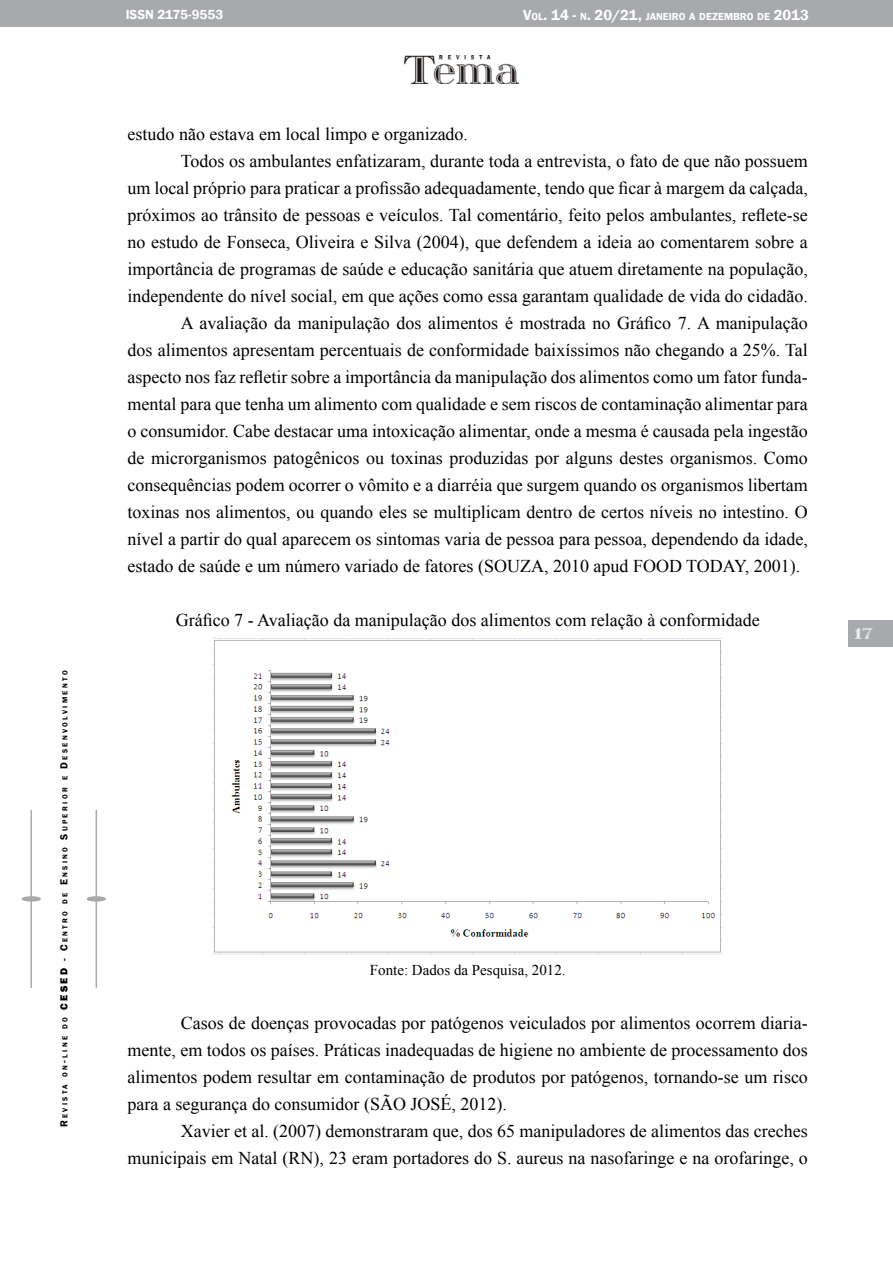
<style>
.page{position:relative;width:893px;height:1263px;background:#fff}
.page>*{position:absolute;margin:0;border:0;box-sizing:border-box;transform-origin:0 0}
.t1{font:18px/27px "Times New Roman";color:#000;text-align:justify}
.t2{font:18px "itsadzoke S01";color:#fff}
.t3{font:15px "Times New Roman";color:#000}
.t4{font:600 13.5px "Franklin Gothic";color:#fff}
.t5{font:600 10.5px "Franklin Gothic";color:#fff}
.t6{font:600 7.35px "Franklin Gothic";letter-spacing:.315em;color:#000}
.s1{font-size:10.5px}
.s2{font-weight:800;font-size:10.5px}
.s3{font-size:15px}
</style>
<div class="page">
<div style="left:0;top:0;width:893px;height:26px;background:#a7a9ac"></div>
<img style="left:405px;top:55px;width:114px;height:29px">
<div style="left:848px;top:621px;width:45px;height:26px;background:#a7a9ac"></div>
<hr style="left:87px;top:897px;width:18px;height:4px;background:#a7a9ac;border-radius:50%">
<div style="left:87px;top:896px;width:19px;height:5px;border:2px solid #a7a9ac;border-radius:50%"></div>
<hr style="left:96px;top:810px;width:1px;height:178px;background:#a7a9ac">
<hr style="left:22px;top:897px;width:18px;height:4px;background:#a7a9ac;border-radius:50%">
<div style="left:22px;top:896px;width:19px;height:5px;border:2px solid #a7a9ac;border-radius:50%"></div>
<hr style="left:31px;top:810px;width:1px;height:178px;background:#a7a9ac">
<img style="left:213px;top:639px;width:510px;height:316px">
<p class="t6" style="left:60px;top:1127px;width:458px;rotate:-90deg"><span class="s1">R</span> EVISTA ON<span class="s1">-</span>LINE DO <span class="s2">CESED</span> <span class="s1">- C</span>ENTRO DE <span class="s1">E</span> NSINO <span class="s1">S</span>UPERIOR E <span class="s1">D</span> ESENVOLVIMENTO</p>
<p class="t4" style="left:126px;top:6px;width:99px">ISSN 2175-9553</p>
<p class="t5" style="left:523px;top:10px;width:287px"><span class="s3">V</span>OL<span class="s3">. 14 -</span> N<span class="s3">. 20/21,</span> JANEIRO A DEZEMBRO DE <span class="s3">2013</span></p>
<p class="t1" style="left:128px;top:120px;width:342px">estudo não estava em local limpo e organizado.</p>
<p class="t1" style="left:181px;top:147px;width:629px">Todos os ambulantes enfatizaram, durante toda a entrevista, o fato de que não possuem</p>
<p class="t1" style="left:128px;top:174px;width:682px">um local próprio para praticar a profissão adequadamente, tendo que ficar à margem da calçada,</p>
<p class="t1" style="left:128px;top:201px;width:682px">próximos ao trânsito de pessoas e veículos. Tal comentário, feito pelos ambulantes, reflete-se</p>
<p class="t1" style="left:128px;top:228px;width:682px">no estudo de Fonseca, Oliveira e Silva (2004), que defendem a ideia ao comentarem sobre a</p>
<p class="t1" style="left:128px;top:255px;width:682px">importância de programas de saúde e educação sanitária que atuem diretamente na população,</p>
<p class="t1" style="left:128px;top:282px;width:682px">independente do nível social, em que ações como essa garantam qualidade de vida do cidadão.</p>
<p class="t1" style="left:181px;top:309px;width:629px">A avaliação da manipulação dos alimentos é mostrada no Gráfico 7. A manipulação</p>
<p class="t1" style="left:128px;top:336px;width:682px">dos alimentos apresentam percentuais de conformidade baixíssimos não chegando a 25%. Tal</p>
<p class="t1" style="left:128px;top:363px;width:682px">aspecto nos faz refletir sobre a importância da manipulação dos alimentos como um fator funda-</p>
<p class="t1" style="left:128px;top:390px;width:682px">mental para que tenha um alimento com qualidade e sem riscos de contaminação alimentar para</p>
<p class="t1" style="left:128px;top:417px;width:682px">o consumidor. Cabe destacar uma intoxicação alimentar, onde a mesma é causada pela ingestão</p>
<p class="t1" style="left:128px;top:444px;width:682px">de microrganismos patogênicos ou toxinas produzidas por alguns destes organismos. Como</p>
<p class="t1" style="left:128px;top:471px;width:682px">consequências podem ocorrer o vômito e a diarréia que surgem quando os organismos libertam</p>
<p class="t1" style="left:128px;top:498px;width:682px">toxinas nos alimentos, ou quando eles se multiplicam dentro de certos níveis no intestino. O</p>
<p class="t1" style="left:128px;top:525px;width:682px">nível a partir do qual aparecem os sintomas varia de pessoa para pessoa, dependendo da idade,</p>
<p class="t1" style="left:128px;top:552px;width:674px">estado de saúde e um número variado de fatores (SOUZA, 2010 apud FOOD TODAY, 2001).</p>
<p class="t1" style="left:176px;top:606px;width:586px">Gráfico 7 - Avaliação da manipulação dos alimentos com relação à conformidade</p>
<p class="t2" style="left:855px;top:621px;width:20px">17</p>
<p class="t3" style="left:370px;top:960px;width:197px">Fonte: Dados da Pesquisa, 2012.</p>
<p class="t1" style="left:128px;top:1009px;width:682px;text-indent:53px">Casos de doenças provocadas por patógenos veiculados por alimentos ocorrem diaria&shy;mente, em todos os países. Práticas inadequadas de higiene no ambiente de processamento dos alimentos podem resultar em contaminação de produtos por patógenos, tornando-se um risco para a segurança do consumidor (SÃO JOSÉ, 2012).</p>
<p class="t1" style="left:128px;top:1117px;width:682px;text-align:right">Xavier et al. (2007) demonstraram que, dos 65 manipuladores de alimentos das creches municipais em Natal (RN), 23 eram portadores do S. aureus na nasofaringe e na orofaringe, o</p>
</div>
